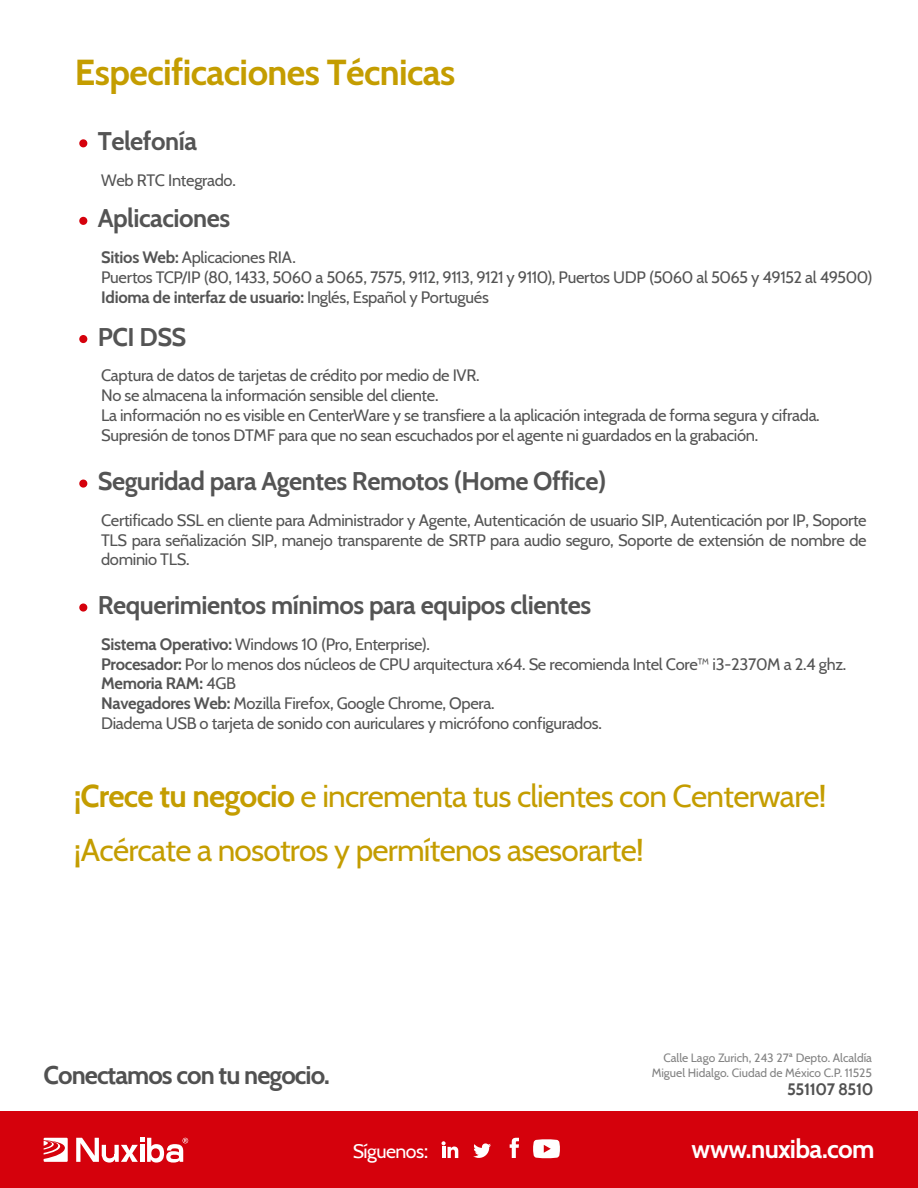
<style>
.page{position:relative;width:918px;height:1188px;background:#fff}
.page>*{position:absolute;margin:0;border:0;box-sizing:border-box;transform-origin:0 0}
.t1{font:700 36px "Cabin";letter-spacing:-.015em;color:#c49d00}
.t2{font:31.5px/53.1px "Cabin";letter-spacing:-.025em;color:#c49d00}
.t3{font:700 25.8px "Cabin";letter-spacing:-.025em;color:#fff}
.t4{font:700 25.5px "Cabin";letter-spacing:-.02em;color:#545454}
.t5{font:700 25.5px "Cabin";letter-spacing:-.04em;color:#515151}
.t6{font:19.5px "Cabin";letter-spacing:-.025em;color:#fff}
.t7{font:16.5px/19.8px "Cabin";letter-spacing:-.02em;color:#545454}
.t8{font:700 16.5px "Cabin";letter-spacing:-.025em;color:#515151}
.t9{font:12px/14.4px "Cabin";color:#828282;text-align:right}
.s1{font-weight:700}
</style>
<div class="page">
<div style="left:0;top:1111px;width:918px;height:77px;background:#d5010c"></div>
<svg style="left:76px;top:1138px;width:112px;height:25px"></svg>
<svg style="left:44px;top:1138px;width:24px;height:24px"></svg>
<svg style="left:533px;top:1139px;width:27px;height:19px"></svg>
<svg style="left:510px;top:1138px;width:9px;height:20px"></svg>
<svg style="left:442px;top:1141px;width:16px;height:17px"></svg>
<svg style="left:473px;top:1143px;width:18px;height:15px"></svg>
<div style="left:79px;top:139px;width:8px;height:8px;background:#d5010c;border-radius:50%"></div>
<div style="left:79px;top:217px;width:8px;height:8px;background:#d5010c;border-radius:50%"></div>
<div style="left:79px;top:335px;width:8px;height:8px;background:#d5010c;border-radius:50%"></div>
<div style="left:79px;top:480px;width:8px;height:8px;background:#d5010c;border-radius:50%"></div>
<div style="left:79px;top:603px;width:8px;height:9px;background:#d5010c;border-radius:50%"></div>
<h1 class="t1" style="left:75px;top:44px;width:382px">Especificaciones Técnicas</h1>
<h3 class="t4" style="left:98px;top:121px;width:101px">Telefonía</h3>
<p class="t7" style="left:101px;top:169px;width:136px">Web RTC Integrado.</p>
<h3 class="t4" style="left:98px;top:198px;width:134px">Aplicaciones</h3>
<p class="t7" style="left:101px;top:246px;width:773px"><span class="s1">Sitios Web:</span> Aplicaciones RIA.<br>Puertos TCP/IP (80, 1433, 5060 a 5065, 7575, 9112, 9113, 9121 y 9110), Puertos UDP (5060 al 5065 y 49152 al 49500)<br><span class="s1">Idioma de interfaz de usuario:</span> Inglés, Español y Portugués</p>
<h3 class="t4" style="left:98px;top:316px;width:90px">PCI DSS</h3>
<p class="t7" style="left:101px;top:364px;width:720px">Captura de datos de tarjetas de crédito por medio de IVR.<br>No se almacena la información sensible del cliente.<br>La información no es visible en CenterWare y se transfiere a la aplicación integrada de forma segura y cifrada.<br>Supresión de tonos DTMF para que no sean escuchados por el agente ni guardados en la grabación.</p>
<h3 class="t4" style="left:98px;top:461px;width:510px">Seguridad para Agentes Remotos (Home Office)</h3>
<p class="t7" style="left:101px;top:509px;width:767px;text-align:justify">Certificado SSL en cliente para Administrador y Agente, Autenticación de usuario SIP, Autenticación por IP, Soporte TLS para señalización SIP, manejo transparente de SRTP para audio seguro, Soporte de extensión de nombre de dominio TLS.</p>
<h3 class="t4" style="left:98px;top:585px;width:495px">Requerimientos mínimos para equipos clientes</h3>
<p class="t7" style="left:101px;top:633px;width:747px"><span class="s1">Sistema Operativo:</span> Windows 10 (Pro, Enterprise).<br><span class="s1">Procesador:</span> Por lo menos dos núcleos de CPU arquitectura x64. Se recomienda Intel Core™ i3-2370M a 2.4 ghz.<br><span class="s1">Memoria RAM:</span> 4GB<br><span class="s1">Navegadores Web:</span> Mozilla Firefox, Google Chrome, Opera.<br>Diadema USB o tarjeta de sonido con auriculares y micrófono configurados.</p>
<h2 class="t2" style="left:74px;top:768px;width:754px"><span class="s1">¡Crece tu negocio</span> e incrementa tus clientes con Centerware! ¡Acércate a nosotros y permítenos asesorarte!</h2>
<h3 class="t5" style="left:44px;top:1054px;width:288px">Conectamos con tu negocio.</h3>
<p class="t9" style="left:652px;top:1050px;width:222px">Calle Lago Zurich, 243 27ª Depto. Alcaldía<br>Miguel Hidalgo. Ciudad de México C.P. 11525</p>
<p class="t8" style="left:787px;top:1076px;width:88px">551107 8510</p>
<p class="t6" style="left:353px;top:1136px;width:77px">Síguenos:</p>
<h3 class="t3" style="left:692px;top:1128px;width:185px">www.nuxiba.com</h3>
</div>
